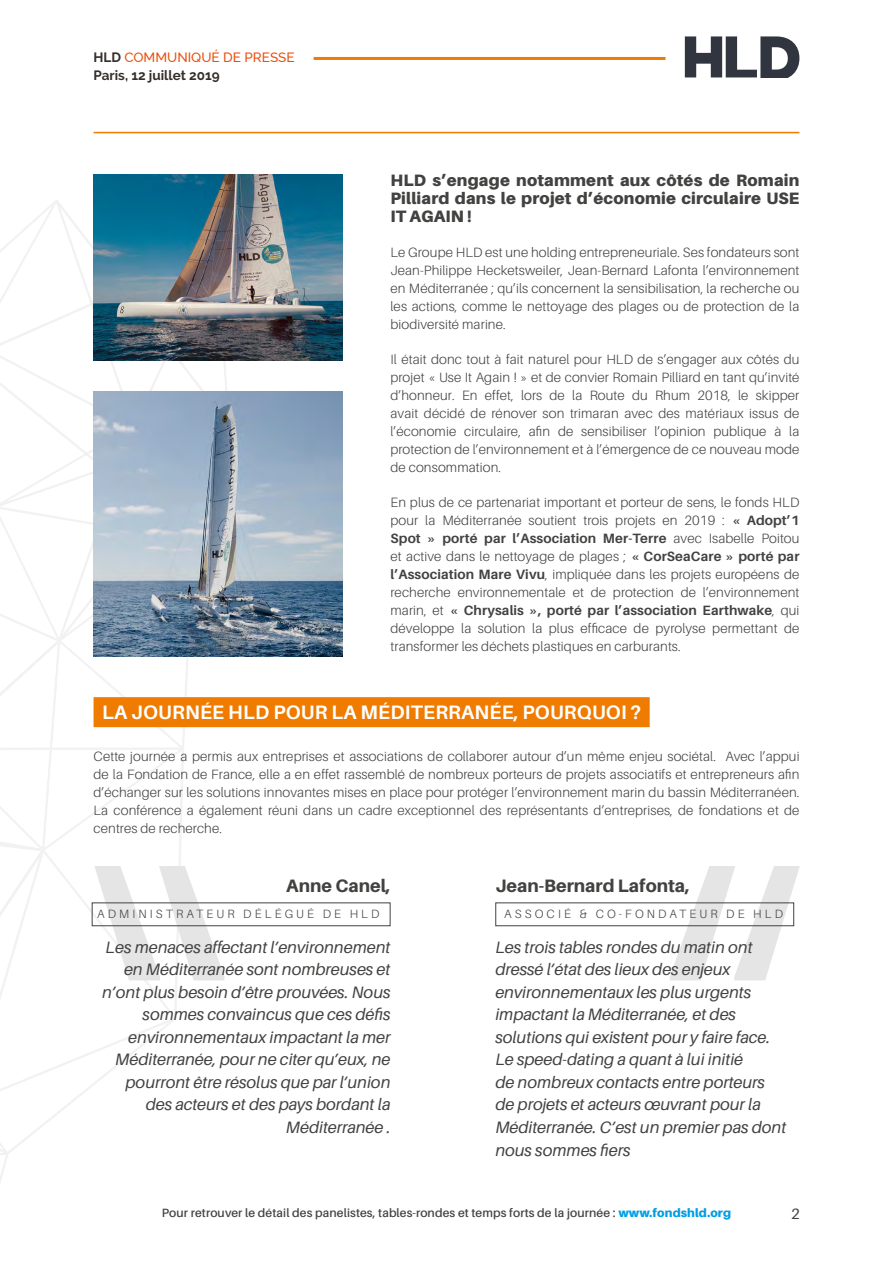
<style>
.page{position:relative;width:893px;height:1263px;background:#fff}
.page>*{position:absolute;margin:0;border:0;box-sizing:border-box;transform-origin:0 0}
.t1{font:700 19.5px "Aileron";letter-spacing:.01em;color:#fff}
.t2{font:800 18px "Aileron";color:#424241}
.t3{font:italic 16.5px/22.5px "Aileron";color:#424241;text-align:right}
.t4{font:900 16.5px/18px "Aileron";letter-spacing:.01em;color:#424241;text-align:justify}
.t5{font:15px "Aileron";color:#424241}
.t6{font:300 13.5px/18px "Aileron";letter-spacing:.01em;color:#424241;text-align:justify}
.t7{font:700 13.5px/17.7px "Raleway";color:#362e2a}
.t8{font:600 12px "Aileron";letter-spacing:.01em;color:#424241}
.t9{font:300 12px "Aileron";letter-spacing:.26em;color:#424241}
.s1{font-weight:500;color:#e9500e}
.s2{font-weight:700}
.s3{font-weight:900;color:#009fe3}
</style>
<div class="page">
<svg style="left:0;top:131px;width:230px;height:1052px"></svg>
<hr style="left:94px;top:132px;width:705px;height:1px;background:#ef7b00">
<img style="left:94px;top:174px;width:248px;height:187px">
<img style="left:94px;top:392px;width:248px;height:264px">
<svg style="left:94px;top:866px;width:130px;height:114px"></svg>
<div style="left:92px;top:902px;width:298px;height:24px;border:1px solid #424241"></div>
<svg style="left:670px;top:866px;width:130px;height:114px"></svg>
<div style="left:495px;top:902px;width:299px;height:24px;border:1px solid #424241"></div>
<div style="left:94px;top:697px;width:556px;height:30px;background:#ef7b00"></div>
<svg style="left:685px;top:36px;width:114px;height:41px"></svg>
<hr style="left:314px;top:57px;width:351px;height:3px;background:#ef7b00">
<p class="t7" style="left:94px;top:49px;width:203px">HLD <span class="s1">COMMUNIQUÉ DE PRESSE<br></span>Paris, 12 juillet 2019</p>
<p class="t4" style="left:390px;top:171px;width:410px">HLD s’engage notamment aux côtés de Romain Pilliard dans le projet d’économie circulaire USE IT AGAIN !</p>
<p class="t6" style="left:390px;top:243px;width:410px">Le Groupe HLD est une holding entrepreneuriale. Ses fondateurs sont Jean-Philippe Hecketsweiler, Jean-Bernard Lafonta l’environnement en Méditerranée ; qu’ils concernent la sensibilisation, la recherche ou les actions, comme le nettoyage des plages ou de protection de la biodiversité marine.</p>
<p class="t6" style="left:390px;top:350px;width:410px">Il était donc tout à fait naturel pour HLD de s’engager aux côtés du projet « Use It Again ! » et de convier Romain Pilliard en tant qu’invité d’honneur. En effet, lors de la Route du Rhum 2018, le skipper avait décidé de rénover son trimaran avec des matériaux issus de l’économie circulaire, afin de sensibiliser l’opinion publique à la protection de l’environnement et à l’émergence de ce nouveau mode de consommation.</p>
<p class="t6" style="left:390px;top:493px;width:410px">En plus de ce partenariat important et porteur de sens, le fonds HLD pour la Méditerranée soutient trois projets en 2019 : <span class="s2">« Adopt’1<br>Spot » porté par l’Association Mer-Terre</span> avec Isabelle Poitou et active dans le nettoyage de plages ; <span class="s2">« CorSeaCare » porté par l’Association Mare Vivu</span>, impliquée dans les projets européens de recherche environnementale et de protection de l’environnement marin, et <span class="s2">« Chrysalis », porté par l’association Earthwake</span>, qui développe la solution la plus efficace de pyrolyse permettant de transformer les déchets plastiques en carburants.</p>
<h1 class="t1" style="left:102px;top:701px;width:541px">LA JOURNÉE HLD POUR LA MÉDITERRANÉE, POURQUOI ?</h1>
<p class="t6" style="left:94px;top:747px;width:707px">Cette journée a permis aux entreprises et associations de collaborer autour d’un même enjeu sociétal. Avec l’appui de la Fondation de France, elle a en effet rassemblé de nombreux porteurs de projets associatifs et entrepreneurs afin d’échanger sur les solutions innovantes mises en place pour protéger l’environnement marin du bassin Méditerranéen.<br>La conférence a également réuni dans un cadre exceptionnel des représentants d’entreprises, de fondations et de centres de recherche.</p>
<h2 class="t2" style="left:286px;top:876px;width:106px">Anne Canel,</h2>
<h2 class="t2" style="left:495px;top:876px;width:196px">Jean-Bernard Lafonta,</h2>
<p class="t9" style="left:97px;top:908px;width:284px">ADMINISTRATEUR DÉLÉGUÉ DE HLD</p>
<p class="t9" style="left:504px;top:908px;width:280px">ASSOCIÉ &amp; CO-FONDATEUR DE HLD</p>
<p class="t3" style="left:102px;top:936px;width:290px">Les menaces affectant l’environnement en Méditerranée sont nombreuses et n’ont plus besoin d’être prouvées. Nous sommes convaincus que ces défis environnementaux impactant la mer Méditerranée, pour ne citer qu’eux, ne pourront être résolus que par l’union des acteurs et des pays bordant la Méditerranée .</p>
<p class="t3" style="left:495px;top:936px;width:292px;text-align:left">Les trois tables rondes du matin ont dressé l’état des lieux des enjeux environnementaux les plus urgents impactant la Méditerranée, et des solutions qui existent pour y faire face.<br>Le speed-dating a quant à lui initié<br>de nombreux contacts entre porteurs de projets et acteurs œuvrant pour la Méditerranée. C’est un premier pas dont nous sommes fiers</p>
<p class="t8" style="left:162px;top:1206px;width:571px">Pour retrouver le détail des panelistes, tables-rondes et temps forts de la journée : <span class="s3">www.fondshld.org</span></p>
<p class="t5" style="left:791px;top:1206px;width:10px">2</p>
</div>
